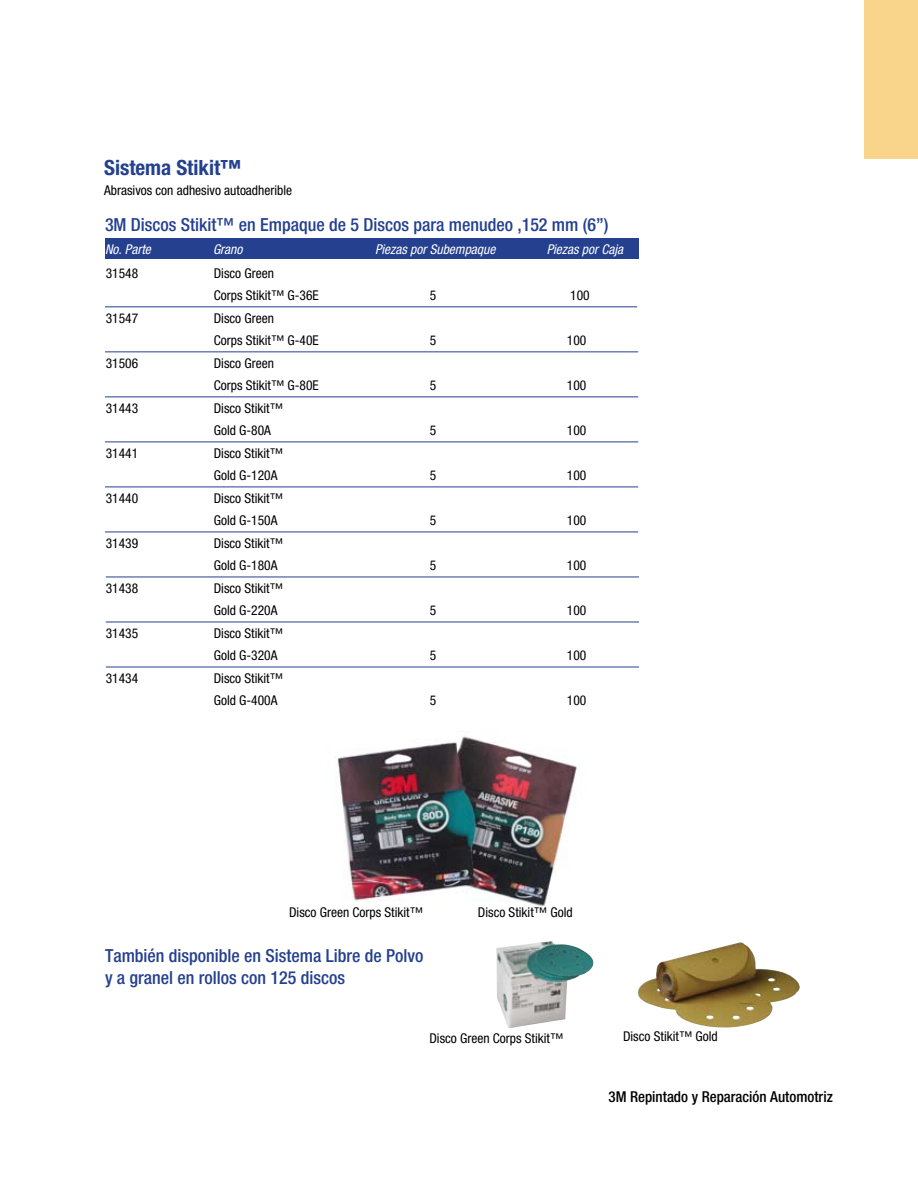
<style>
.page{position:relative;width:918px;height:1188px;background:#fff}
.page>*{position:absolute;margin:0;border:0;box-sizing:border-box;transform-origin:0 0}
.t1{font:700 condensed 21px "Helvetica Neue";color:#24408f}
.t2{font:500 condensed 18px/21.6px "Helvetica Neue";color:#24408f}
.t3{font:500 condensed 15px "Helvetica Neue";color:#000}
.t4{font:condensed 13.5px/22.5px "Helvetica Neue";color:#000}
.t5{font:italic condensed 13.5px "Helvetica Neue";color:#fff}
</style>
<div class="page">
<hr style="left:105px;top:306px;width:532px;height:1px;background:#24408f">
<hr style="left:105px;top:351px;width:533px;height:1px;background:#24408f">
<hr style="left:105px;top:397px;width:533px;height:1px;background:#24408f">
<hr style="left:105px;top:442px;width:533px;height:1px;background:#24408f">
<hr style="left:105px;top:487px;width:533px;height:1px;background:#24408f">
<hr style="left:105px;top:532px;width:533px;height:1px;background:#24408f">
<hr style="left:106px;top:577px;width:533px;height:1px;background:#24408f">
<hr style="left:106px;top:622px;width:533px;height:1px;background:#24408f">
<hr style="left:106px;top:667px;width:533px;height:1px;background:#24408f">
<div style="left:105px;top:238px;width:533px;height:20px;background:#24408f"></div>
<img style="left:496px;top:941px;width:98px;height:87px">
<img style="left:638px;top:942px;width:162px;height:86px">
<img style="left:335px;top:736px;width:242px;height:172px">
<div style="left:864px;top:0;width:54px;height:159px;background:#f9d58c"></div>
<h1 class="t1" style="left:104px;top:155px;width:138px">Sistema Stikit™</h1>
<p class="t4" style="left:104px;top:179px;width:190px">Abrasivos con adhesivo autoadherible</p>
<h2 class="t2" style="left:105px;top:213px;width:505px">3M Discos Stikit™ en Empaque de 5 Discos para menudeo ,152 mm (6”)</h2>
<p class="t5" style="left:105px;top:241px;width:47px">No. Parte</p>
<p class="t5" style="left:213px;top:241px;width:31px">Grano</p>
<p class="t5" style="left:375px;top:241px;width:122px">Piezas por Subempaque</p>
<p class="t5" style="left:547px;top:241px;width:78px">Piezas por Caja</p>
<p class="t4" style="left:106px;top:261px;width:34px">31548</p>
<p class="t4" style="left:214px;top:261px;width:107px">Disco Green<br>Corps Stikit™ G-36E</p>
<p class="t4" style="left:106px;top:306px;width:34px">31547</p>
<p class="t4" style="left:214px;top:306px;width:107px">Disco Green<br>Corps Stikit™ G-40E</p>
<p class="t4" style="left:106px;top:351px;width:34px">31506</p>
<p class="t4" style="left:214px;top:351px;width:107px">Disco Green<br>Corps Stikit™ G-80E</p>
<p class="t4" style="left:106px;top:396px;width:34px">31443</p>
<p class="t4" style="left:214px;top:396px;width:71px">Disco Stikit™<br>Gold G-80A</p>
<p class="t4" style="left:106px;top:441px;width:34px">31441</p>
<p class="t4" style="left:214px;top:441px;width:71px">Disco Stikit™<br>Gold G-120A</p>
<p class="t4" style="left:106px;top:486px;width:34px">31440</p>
<p class="t4" style="left:214px;top:486px;width:71px">Disco Stikit™<br>Gold G-150A</p>
<p class="t4" style="left:106px;top:531px;width:34px">31439</p>
<p class="t4" style="left:214px;top:531px;width:71px">Disco Stikit™<br>Gold G-180A</p>
<p class="t4" style="left:106px;top:576px;width:34px">31438</p>
<p class="t4" style="left:214px;top:576px;width:71px">Disco Stikit™<br>Gold G-220A</p>
<p class="t4" style="left:106px;top:621px;width:34px">31435</p>
<p class="t4" style="left:214px;top:621px;width:71px">Disco Stikit™<br>Gold G-320A</p>
<p class="t4" style="left:106px;top:667px;width:34px">31434</p>
<p class="t4" style="left:214px;top:667px;width:71px">Disco Stikit™<br>Gold G-400A</p>
<p class="t4" style="left:430px;top:284px;width:8px">5</p>
<p class="t4" style="left:570px;top:284px;width:21px">100</p>
<p class="t4" style="left:430px;top:329px;width:8px">5</p>
<p class="t4" style="left:567px;top:329px;width:21px">100</p>
<p class="t4" style="left:430px;top:374px;width:8px">5</p>
<p class="t4" style="left:567px;top:374px;width:21px">100</p>
<p class="t4" style="left:430px;top:419px;width:8px">5</p>
<p class="t4" style="left:567px;top:419px;width:21px">100</p>
<p class="t4" style="left:430px;top:464px;width:8px">5</p>
<p class="t4" style="left:567px;top:464px;width:21px">100</p>
<p class="t4" style="left:430px;top:509px;width:8px">5</p>
<p class="t4" style="left:567px;top:509px;width:21px">100</p>
<p class="t4" style="left:430px;top:554px;width:8px">5</p>
<p class="t4" style="left:567px;top:554px;width:21px">100</p>
<p class="t4" style="left:430px;top:599px;width:8px">5</p>
<p class="t4" style="left:567px;top:599px;width:21px">100</p>
<p class="t4" style="left:430px;top:644px;width:8px">5</p>
<p class="t4" style="left:567px;top:644px;width:21px">100</p>
<p class="t4" style="left:430px;top:689px;width:8px">5</p>
<p class="t4" style="left:567px;top:689px;width:21px">100</p>
<p class="t4" style="left:289px;top:901px;width:136px">Disco Green Corps Stikit™</p>
<p class="t4" style="left:478px;top:901px;width:96px">Disco Stikit™ Gold</p>
<h2 class="t2" style="left:105px;top:945px;width:320px">También disponible en Sistema Libre de Polvo y a granel en rollos con 125 discos</h2>
<p class="t4" style="left:429px;top:1027px;width:136px">Disco Green Corps Stikit™</p>
<p class="t4" style="left:623px;top:1025px;width:96px">Disco Stikit™ Gold</p>
<p class="t3" style="left:608px;top:1088px;width:226px">3M Repintado y Reparación Automotriz</p>
</div>
